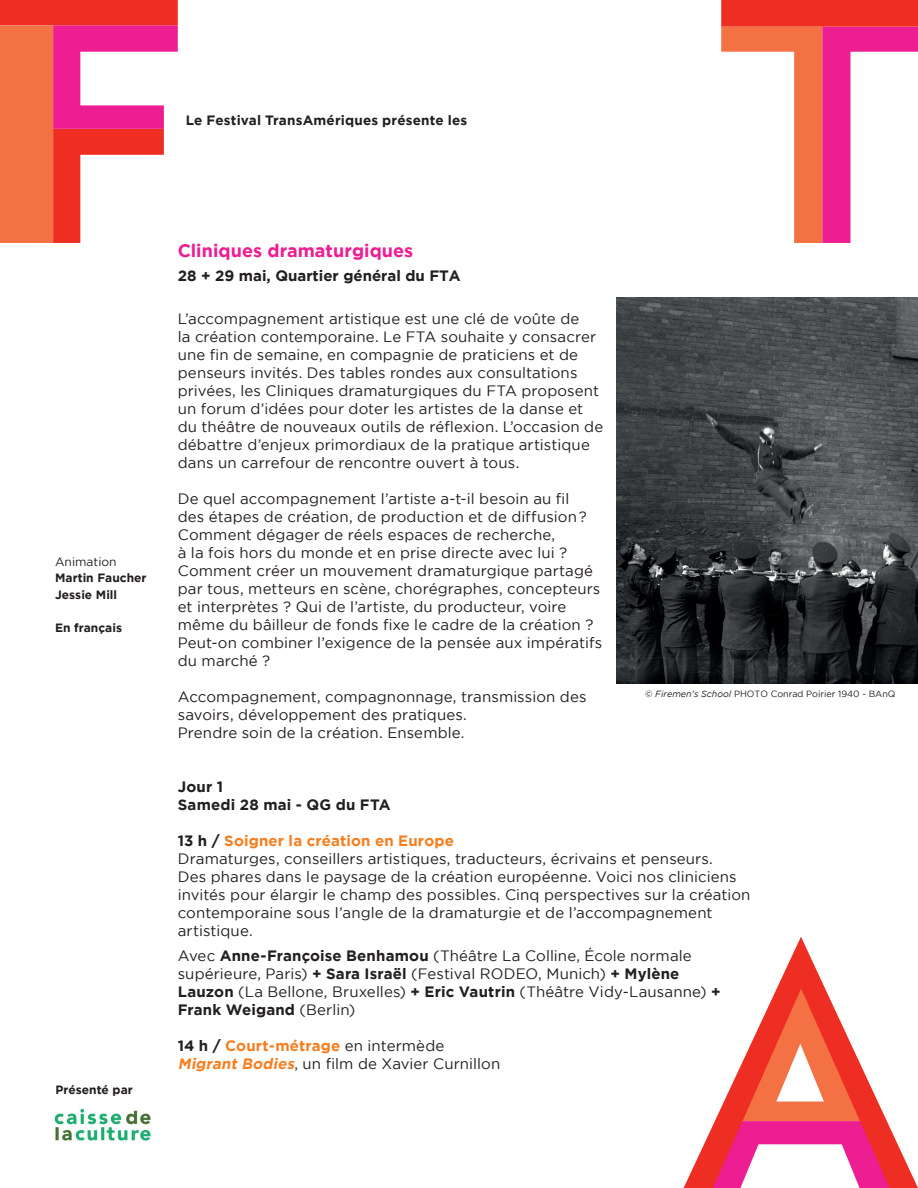
<style>
.page{position:relative;width:918px;height:1188px;background:#fff}
.page>*{position:absolute;margin:0;border:0;box-sizing:border-box;transform-origin:0 0}
.t1{font:700 18px "Gotham";color:#ed1e91}
.t2{font:15px/18px "Gotham";letter-spacing:.01em;color:#231f20}
.t3{font:700 15px/18px "Gotham";color:#231f20}
.t4{font:700 13.5px "Gotham";letter-spacing:.015em;color:#231f20}
.t5{font:700 12px/16.5px "Gotham";color:#231f20}
.t6{font:12px "Gotham";color:#231f20}
.t7{font:9px "Gotham";color:#231f20}
.s1{font-style:italic}
.s2{font-weight:700}
.s3{font-weight:700;color:#f57f21}
.s4{font-weight:700;font-style:italic;color:#f57f21}
</style>
<div class="page">
<svg style="left:0;top:0;width:178px;height:243px"></svg>
<svg style="left:721px;top:0;width:197px;height:243px"></svg>
<svg style="left:684px;top:937px;width:234px;height:251px"></svg>
<svg style="left:713px;top:989px;width:177px;height:199px"></svg>
<img style="left:616px;top:297px;width:302px;height:387px">
<img style="left:54px;top:1108px;width:97px;height:33px">
<p class="t4" style="left:186px;top:112px;width:283px">Le Festival TransAmériques présente les</p>
<p class="t6" style="left:55px;top:555px;width:63px">Animation</p>
<p class="t5" style="left:55px;top:569px;width:93px">Martin Faucher<br>Jessie Mill</p>
<p class="t5" style="left:55px;top:619px;width:68px">En français</p>
<p class="t5" style="left:55px;top:1081px;width:79px">Présenté par</p>
<p class="t1" style="left:178px;top:241px;width:237px">Cliniques dramaturgiques</p>
<p class="t3" style="left:178px;top:267px;width:285px">28 + 29 mai, Quartier général du FTA</p>
<p class="t2" style="left:178px;top:310px;width:427px">L’accompagnement artistique est une clé de voûte de<br>la création contemporaine. Le FTA souhaite y consacrer une fin de semaine, en compagnie de praticiens et de penseurs invités. Des tables rondes aux consultations privées, les Cliniques dramaturgiques du FTA proposent un forum d’idées pour doter les artistes de la danse et du théâtre de nouveaux outils de réflexion. L’occasion de débattre d’enjeux primordiaux de la pratique artistique dans un carrefour de rencontre ouvert à tous.</p>
<p class="t2" style="left:178px;top:490px;width:426px">De quel accompagnement l’artiste a-t-il besoin au fil<br>des étapes de création, de production et de diffusion?<br>Comment dégager de réels espaces de recherche,<br>à la fois hors du monde et en prise directe avec lui ?<br>Comment créer un mouvement dramaturgique partagé par tous, metteurs en scène, chorégraphes, concepteurs et interprètes ? Qui de l’artiste, du producteur, voire même du bâilleur de fonds fixe le cadre de la création ?<br>Peut-on combiner l’exigence de la pensée aux impératifs du marché ?</p>
<p class="t2" style="left:178px;top:688px;width:410px">Accompagnement, compagnonnage, transmission des savoirs, développement des pratiques.<br>Prendre soin de la création. Ensemble.</p>
<p class="t7" style="left:645px;top:689px;width:252px">© <span class="s1">Firemen's School</span> PHOTO Conrad Poirier 1940 - BAnQ</p>
<p class="t3" style="left:178px;top:778px;width:214px">Jour 1<br>Samedi 28 mai - QG du FTA</p>
<p class="t2" style="left:178px;top:832px;width:574px"><span class="s2">13 h /</span> <span class="s3">Soigner la création en Europe<br></span>Dramaturges, conseillers artistiques, traducteurs, écrivains et penseurs.<br>Des phares dans le paysage de la création européenne. Voici nos cliniciens invités pour élargir le champ des possibles. Cinq perspectives sur la création contemporaine sous l’angle de la dramaturgie et de l’accompagnement artistique.</p>
<p class="t2" style="left:178px;top:946px;width:544px">Avec <span class="s2">Anne-Françoise Benhamou</span> (Théâtre La Colline, École normale supérieure, Paris) <span class="s2">+ Sara Israël</span> (Festival RODEO, Munich) <span class="s2">+ Mylène Lauzon</span> (La Bellone, Bruxelles) <span class="s2">+ Eric Vautrin</span> (Théâtre Vidy-Lausanne) <span class="s2">+ Frank Weigand</span> (Berlin)</p>
<p class="t2" style="left:178px;top:1036px;width:324px"><span class="s2">14 h /</span> <span class="s3">Court-métrage</span> en intermède<br><span class="s4">Migrant Bodies</span>, un film de Xavier Curnillon</p>
</div>
